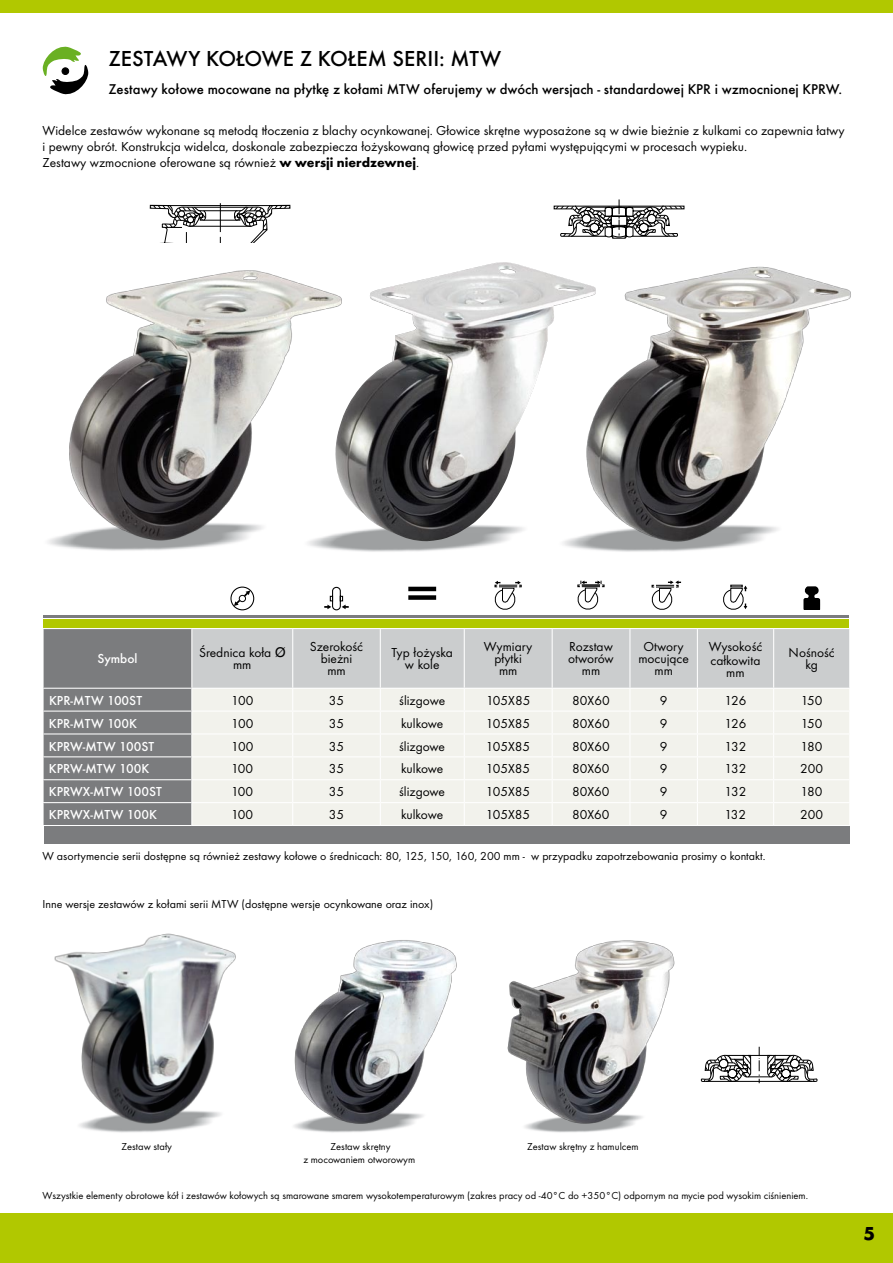
<style>
.page{position:relative;width:893px;height:1263px;background:#fff}
.page>*{position:absolute;margin:0;border:0;box-sizing:border-box;transform-origin:0 0}
.t1{font:500 22.5px "Futura TEE";color:#000}
.t2{font:700 19.5px "Futura TEE";color:#000}
.t3{font:500 14.7px "Futura TEE";color:#000}
.t4{font:13.5px/12px "Futura TEE";color:#000;text-align:center}
.t5{font:500 13.5px "Futura TEE";color:#fff}
.t6{font:12px "Futura TEE";color:#000}
.t7{font:10.5px/12.6px "Futura TEE";color:#000;text-align:center}
.s1{font-weight:700}
.s2{font-family:"Helvetica"}
</style>
<div class="page">
<div style="left:0;top:1213px;width:893px;height:50px;background:#b1c800"></div>
<div style="left:0;top:0;width:893px;height:13px;background:#b1c800"></div>
<svg style="left:43px;top:46px;width:45px;height:49px"></svg>
<img style="left:51px;top:242px;width:304px;height:308px">
<img style="left:335px;top:262px;width:239px;height:280px">
<img style="left:574px;top:266px;width:277px;height:286px">
<svg style="left:43px;top:629px;width:807px;height:196px;background:#d3d4d2"></svg>
<div style="left:230px;top:587px;width:24px;height:23px;border:1px solid #000;border-radius:50%"></div>
<svg style="left:234px;top:590px;width:16px;height:16px"></svg>
<div style="left:239px;top:595px;width:7px;height:7px;border:1px solid #000;border-radius:50%"></div>
<svg style="left:324px;top:586px;width:25px;height:25px"></svg>
<svg style="left:408px;top:587px;width:28px;height:13px"></svg>
<svg style="left:494px;top:581px;width:28px;height:29px"></svg>
<svg style="left:577px;top:580px;width:28px;height:30px"></svg>
<svg style="left:651px;top:580px;width:30px;height:30px"></svg>
<svg style="left:723px;top:585px;width:24px;height:25px"></svg>
<svg style="left:803px;top:586px;width:17px;height:24px"></svg>
<div style="left:44px;top:826px;width:805px;height:17px;background:#7b7c7e"></div>
<div style="left:43px;top:619px;width:806px;height:8px;background:#b1c800"></div>
<hr style="left:43px;top:616px;width:806px;height:2px;background:#7b7c7e">
<img style="left:54px;top:933px;width:182px;height:198px">
<img style="left:292px;top:940px;width:165px;height:189px">
<img style="left:507px;top:940px;width:168px;height:191px">
<svg style="left:149px;top:203px;width:142px;height:39px"></svg>
<svg style="left:553px;top:199px;width:132px;height:40px"></svg>
<svg style="left:701px;top:1047px;width:116px;height:36px"></svg>
<h1 class="t1" style="left:108px;top:45px;width:394px">ZESTAWY KOŁOWE Z KOŁEM SERII: MTW</h1>
<p class="t3" style="left:108px;top:81px;width:735px">Zestawy kołowe mocowane na płytkę z kołami MTW oferujemy w dwóch wersjach - standardowej KPR i wzmocnionej KPRW.</p>
<p class="t4" style="left:43px;top:122px;width:804px;line-height:16.2px;text-align:left">Widelce zestawów wykonane są metodą tłoczenia z blachy ocynkowanej. Głowice skrętne wyposażone są w dwie bieżnie z kulkami co zapewnia łatwy i pewny obrót. Konstrukcja widelca, doskonale zabezpiecza łożyskowaną głowicę przed pyłami występującymi w procesach wypieku.<br>Zestawy wzmocnione oferowane są również <span class="s1">w wersji nierdzewnej</span>.</p>
<p class="t5" style="left:97px;top:651px;width:42px">Symbol</p>
<p class="t4" style="left:199px;top:647px;width:88px">Średnica koła <span class="s2">Ø </span>mm</p>
<p class="t4" style="left:310px;top:641px;width:55px">Szerokość bieżni mm</p>
<p class="t4" style="left:392px;top:647px;width:63px">Typ łożyska w kole</p>
<p class="t4" style="left:484px;top:641px;width:50px">Wymiary płytki mm</p>
<p class="t4" style="left:568px;top:641px;width:47px">Rozstaw otworów mm</p>
<p class="t4" style="left:638px;top:641px;width:52px">Otwory mocujące mm</p>
<p class="t4" style="left:709px;top:640px;width:55px;line-height:13.5px;text-align:left">Wysokość całkowita</p>
<p class="t4" style="left:726px;top:666px;width:20px">mm</p>
<p class="t4" style="left:789px;top:647px;width:48px">Nośność kg</p>
<p class="t5" style="left:49px;top:692px;width:95px">KPR-MTW 100ST</p>
<p class="t4" style="left:231px;top:694px;width:24px">100</p>
<p class="t4" style="left:329px;top:694px;width:17px">35</p>
<p class="t4" style="left:399px;top:694px;width:47px">ślizgowe</p>
<p class="t4" style="left:486px;top:694px;width:46px">105X85</p>
<p class="t4" style="left:572px;top:694px;width:39px">80X60</p>
<p class="t4" style="left:660px;top:694px;width:9px">9</p>
<p class="t4" style="left:724px;top:694px;width:23px">126</p>
<p class="t4" style="left:801px;top:694px;width:23px">150</p>
<p class="t5" style="left:49px;top:715px;width:90px">KPR-MTW 100K</p>
<p class="t4" style="left:231px;top:717px;width:24px">100</p>
<p class="t4" style="left:329px;top:717px;width:17px">35</p>
<p class="t4" style="left:401px;top:717px;width:44px">kulkowe</p>
<p class="t4" style="left:486px;top:717px;width:46px">105X85</p>
<p class="t4" style="left:572px;top:717px;width:39px">80X60</p>
<p class="t4" style="left:660px;top:717px;width:9px">9</p>
<p class="t4" style="left:724px;top:717px;width:23px">126</p>
<p class="t4" style="left:801px;top:717px;width:23px">150</p>
<p class="t5" style="left:49px;top:738px;width:107px">KPRW-MTW 100ST</p>
<p class="t4" style="left:231px;top:740px;width:24px">100</p>
<p class="t4" style="left:329px;top:740px;width:17px">35</p>
<p class="t4" style="left:399px;top:740px;width:47px">ślizgowe</p>
<p class="t4" style="left:486px;top:740px;width:46px">105X85</p>
<p class="t4" style="left:572px;top:740px;width:39px">80X60</p>
<p class="t4" style="left:660px;top:740px;width:9px">9</p>
<p class="t4" style="left:724px;top:740px;width:23px">132</p>
<p class="t4" style="left:801px;top:740px;width:23px">180</p>
<p class="t5" style="left:49px;top:761px;width:102px">KPRW-MTW 100K</p>
<p class="t4" style="left:231px;top:763px;width:24px">100</p>
<p class="t4" style="left:329px;top:763px;width:17px">35</p>
<p class="t4" style="left:401px;top:763px;width:44px">kulkowe</p>
<p class="t4" style="left:486px;top:763px;width:46px">105X85</p>
<p class="t4" style="left:572px;top:763px;width:39px">80X60</p>
<p class="t4" style="left:660px;top:763px;width:9px">9</p>
<p class="t4" style="left:724px;top:763px;width:23px">132</p>
<p class="t4" style="left:800px;top:763px;width:24px">200</p>
<p class="t5" style="left:49px;top:784px;width:115px">KPRWX-MTW 100ST</p>
<p class="t4" style="left:231px;top:786px;width:24px">100</p>
<p class="t4" style="left:329px;top:786px;width:17px">35</p>
<p class="t4" style="left:399px;top:786px;width:47px">ślizgowe</p>
<p class="t4" style="left:486px;top:786px;width:46px">105X85</p>
<p class="t4" style="left:572px;top:786px;width:39px">80X60</p>
<p class="t4" style="left:660px;top:786px;width:9px">9</p>
<p class="t4" style="left:724px;top:786px;width:23px">132</p>
<p class="t4" style="left:801px;top:786px;width:23px">180</p>
<p class="t5" style="left:49px;top:807px;width:110px">KPRWX-MTW 100K</p>
<p class="t4" style="left:231px;top:809px;width:24px">100</p>
<p class="t4" style="left:329px;top:809px;width:17px">35</p>
<p class="t4" style="left:401px;top:809px;width:44px">kulkowe</p>
<p class="t4" style="left:486px;top:809px;width:46px">105X85</p>
<p class="t4" style="left:572px;top:809px;width:39px">80X60</p>
<p class="t4" style="left:660px;top:809px;width:9px">9</p>
<p class="t4" style="left:724px;top:809px;width:23px">132</p>
<p class="t4" style="left:800px;top:809px;width:24px">200</p>
<p class="t6" style="left:43px;top:849px;width:724px">W asortymencie serii dostępne są również zestawy kołowe o średnicach: 80, 125, 150, 160, 200 mm - w przypadku zapotrzebowania prosimy o kontakt.</p>
<p class="t6" style="left:43px;top:897px;width:392px">Inne wersje zestawów z kołami serii MTW (dostępne wersje ocynkowane oraz inox)</p>
<p class="t7" style="left:122px;top:1140px;width:52px">Zestaw stały</p>
<p class="t7" style="left:303px;top:1140px;width:113px">Zestaw skrętny<br>z mocowaniem otworowym</p>
<p class="t7" style="left:527px;top:1140px;width:113px">Zestaw skrętny z hamulcem</p>
<p class="t7" style="left:43px;top:1189px;width:767px">Wszystkie elementy obrotowe kół i zestawów kołowych są smarowane smarem wysokotemperaturowym (zakres pracy od -40°C do +350°C) odpornym na mycie pod wysokim ciśnieniem.</p>
<h2 class="t2" style="left:863px;top:1221px;width:13px">5</h2>
</div>
